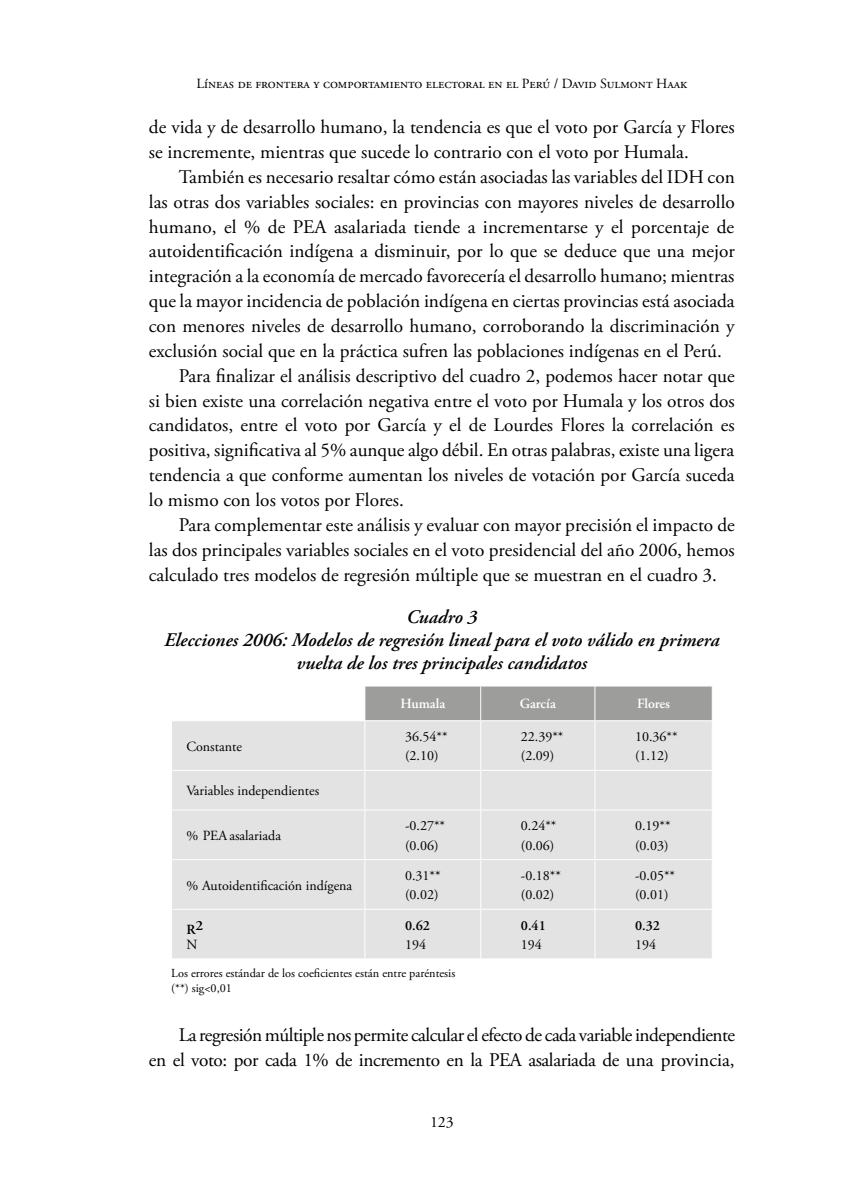
<style>
.page{position:relative;width:844px;height:1191px;background:#fff}
.page>*{position:absolute;margin:0;border:0;box-sizing:border-box;transform-origin:0 0}
.t1{font:19.25px/24.8px "Adobe Garamond Pro";color:#000}
.t2{font:19.25px/24.8px "Adobe Garamond Pro";letter-spacing:-.025em;color:#000;text-align:right}
.t3{font:italic 600 19.25px/22.8px "Adobe Garamond Pro";color:#000;text-align:center}
.t4{font:15.75px "Adobe Garamond Pro";color:#000}
.t5{font:14px/19.2px "Adobe Garamond Pro";color:#000}
.t6{font:600 14px "Adobe Garamond Pro";letter-spacing:-.01em;color:#fff}
.t7{font:600 14px "Adobe Garamond Pro";color:#000}
.t8{font:12.25px/14.7px "Adobe Garamond Pro";color:#000}
</style>
<div class="page">
<div style="left:365px;top:686px;width:346px;height:34px;background:#9d9d9c"></div>
<div style="left:172px;top:721px;width:539px;height:237px;background:#e3e3e3"></div>
<hr style="left:480px;top:686px;width:1px;height:34px;background:#fff">
<hr style="left:594px;top:686px;width:1px;height:34px;background:#fff">
<hr style="left:364px;top:721px;width:1px;height:49px;background:#fff">
<hr style="left:480px;top:721px;width:1px;height:49px;background:#fff">
<hr style="left:594px;top:721px;width:1px;height:49px;background:#fff">
<hr style="left:171px;top:770px;width:194px;height:1px;background:#fff">
<hr style="left:365px;top:770px;width:115px;height:1px;background:#fff">
<hr style="left:364px;top:771px;width:1px;height:38px;background:#fff">
<hr style="left:480px;top:770px;width:114px;height:1px;background:#fff">
<hr style="left:480px;top:771px;width:1px;height:38px;background:#fff">
<hr style="left:594px;top:770px;width:118px;height:1px;background:#fff">
<hr style="left:594px;top:771px;width:1px;height:38px;background:#fff">
<hr style="left:171px;top:809px;width:194px;height:1px;background:#fff">
<hr style="left:365px;top:809px;width:115px;height:1px;background:#fff">
<hr style="left:364px;top:810px;width:1px;height:49px;background:#fff">
<hr style="left:480px;top:809px;width:114px;height:1px;background:#fff">
<hr style="left:480px;top:810px;width:1px;height:49px;background:#fff">
<hr style="left:594px;top:809px;width:118px;height:1px;background:#fff">
<hr style="left:594px;top:810px;width:1px;height:49px;background:#fff">
<hr style="left:171px;top:859px;width:194px;height:1px;background:#fff">
<hr style="left:365px;top:859px;width:115px;height:1px;background:#fff">
<hr style="left:364px;top:860px;width:1px;height:48px;background:#fff">
<hr style="left:480px;top:859px;width:114px;height:1px;background:#fff">
<hr style="left:480px;top:860px;width:1px;height:48px;background:#fff">
<hr style="left:594px;top:859px;width:118px;height:1px;background:#fff">
<hr style="left:594px;top:860px;width:1px;height:48px;background:#fff">
<hr style="left:171px;top:908px;width:194px;height:1px;background:#fff">
<hr style="left:365px;top:908px;width:115px;height:1px;background:#fff">
<hr style="left:364px;top:909px;width:1px;height:49px;background:#fff">
<hr style="left:480px;top:908px;width:114px;height:1px;background:#fff">
<hr style="left:480px;top:909px;width:1px;height:49px;background:#fff">
<hr style="left:594px;top:908px;width:118px;height:1px;background:#fff">
<hr style="left:594px;top:909px;width:1px;height:49px;background:#fff">
<p class="t5" style="left:196px;top:75px;width:492px">Líneas de frontera y comportamiento electoral en el Perú / David Sulmont Haak</p>
<p class="t1" style="left:149px;top:115px;width:587px">de vida y de desarrollo humano, la tendencia es que el voto por García y Flores se incremente, mientras que sucede lo contrario con el voto por Humala.</p>
<p class="t1" style="left:179px;top:165px;width:557px">También es necesario resaltar cómo están asociadas las variables del IDH con</p>
<p class="t1" style="left:149px;top:190px;width:587px">las otras dos variables sociales: en provincias con mayores niveles de desarrollo</p>
<p class="t1" style="left:149px;top:215px;width:586px">humano, el % de PEA asalariada tiende a incrementarse y el porcentaje de</p>
<p class="t1" style="left:149px;top:239px;width:587px">autoidentificación indígena a disminuir, por lo que se deduce que una mejor</p>
<p class="t1" style="left:149px;top:264px;width:587px">integración a la economía de mercado favorecería el desarrollo humano; mientras</p>
<p class="t1" style="left:149px;top:289px;width:587px">que la mayor incidencia de población indígena en ciertas provincias está asociada</p>
<p class="t1" style="left:149px;top:314px;width:587px">con menores niveles de desarrollo humano, corroborando la discriminación y</p>
<p class="t1" style="left:149px;top:339px;width:574px">exclusión social que en la práctica sufren las poblaciones indígenas en el Perú.</p>
<p class="t1" style="left:179px;top:364px;width:557px">Para finalizar el análisis descriptivo del cuadro 2, podemos hacer notar que</p>
<p class="t1" style="left:149px;top:389px;width:587px">si bien existe una correlación negativa entre el voto por Humala y los otros dos</p>
<p class="t1" style="left:149px;top:413px;width:587px">candidatos, entre el voto por García y el de Lourdes Flores la correlación es</p>
<p class="t1" style="left:149px;top:438px;width:586px">positiva, significativa al 5% aunque algo débil. En otras palabras, existe una ligera</p>
<p class="t1" style="left:149px;top:463px;width:587px">tendencia a que conforme aumentan los niveles de votación por García suceda</p>
<p class="t1" style="left:149px;top:488px;width:256px">lo mismo con los votos por Flores.</p>
<p class="t1" style="left:179px;top:513px;width:557px">Para complementar este análisis y evaluar con mayor precisión el impacto de</p>
<p class="t1" style="left:149px;top:538px;width:587px">las dos principales variables sociales en el voto presidencial del año 2006, hemos</p>
<p class="t1" style="left:149px;top:562px;width:569px">calculado tres modelos de regresión múltiple que se muestran en el cuadro 3.</p>
<p class="t3" style="left:164px;top:606px;width:556px">Cuadro 3<br>Elecciones 2006: Modelos de regresión lineal para el voto válido en primera vuelta de los tres principales candidatos</p>
<p class="t6" style="left:400px;top:696px;width:47px">Humala</p>
<p class="t6" style="left:519px;top:696px;width:38px">García</p>
<p class="t6" style="left:637px;top:696px;width:34px">Flores</p>
<p class="t5" style="left:186px;top:737px;width:57px">Constante</p>
<p class="t5" style="left:405px;top:727px;width:44px">36.54** (2.10)</p>
<p class="t5" style="left:520px;top:727px;width:44px">22.39** (2.09)</p>
<p class="t5" style="left:635px;top:727px;width:44px">10.36** (1.12)</p>
<p class="t5" style="left:186px;top:781px;width:134px">Variables independientes</p>
<p class="t5" style="left:186px;top:826px;width:96px">% PEA asalariada</p>
<p class="t5" style="left:405px;top:816px;width:42px">-0.27** (0.06)</p>
<p class="t5" style="left:520px;top:816px;width:37px">0.24** (0.06)</p>
<p class="t5" style="left:635px;top:816px;width:37px">0.19** (0.03)</p>
<p class="t5" style="left:186px;top:876px;width:167px">% Autoidentificación indígena</p>
<p class="t5" style="left:405px;top:866px;width:37px">0.31** (0.02)</p>
<p class="t5" style="left:520px;top:866px;width:42px">-0.18** (0.02)</p>
<p class="t5" style="left:635px;top:866px;width:42px">-0.05** (0.01)</p>
<p class="t7" style="left:186px;top:919px;width:18px">R2</p>
<p class="t5" style="left:186px;top:935px;width:12px">N</p>
<p class="t7" style="left:520px;top:917px;width:26px">0.41</p>
<p class="t5" style="left:520px;top:935px;width:22px">194</p>
<p class="t7" style="left:405px;top:917px;width:26px">0.62</p>
<p class="t5" style="left:405px;top:935px;width:22px">194</p>
<p class="t7" style="left:635px;top:917px;width:26px">0.32</p>
<p class="t5" style="left:635px;top:935px;width:22px">194</p>
<p class="t8" style="left:171px;top:966px;width:285px">Los errores estándar de los coeficientes están entre paréntesis (**) sig&lt;0,01</p>
<p class="t2" style="left:149px;top:1023px;width:587px">La regresión múltiple nos permite calcular el efecto de cada variable independiente<br>en el voto: por cada 1% de incremento en la PEA asalariada de una provincia,</p>
<p class="t4" style="left:430px;top:1112px;width:25px">123</p>
</div>
